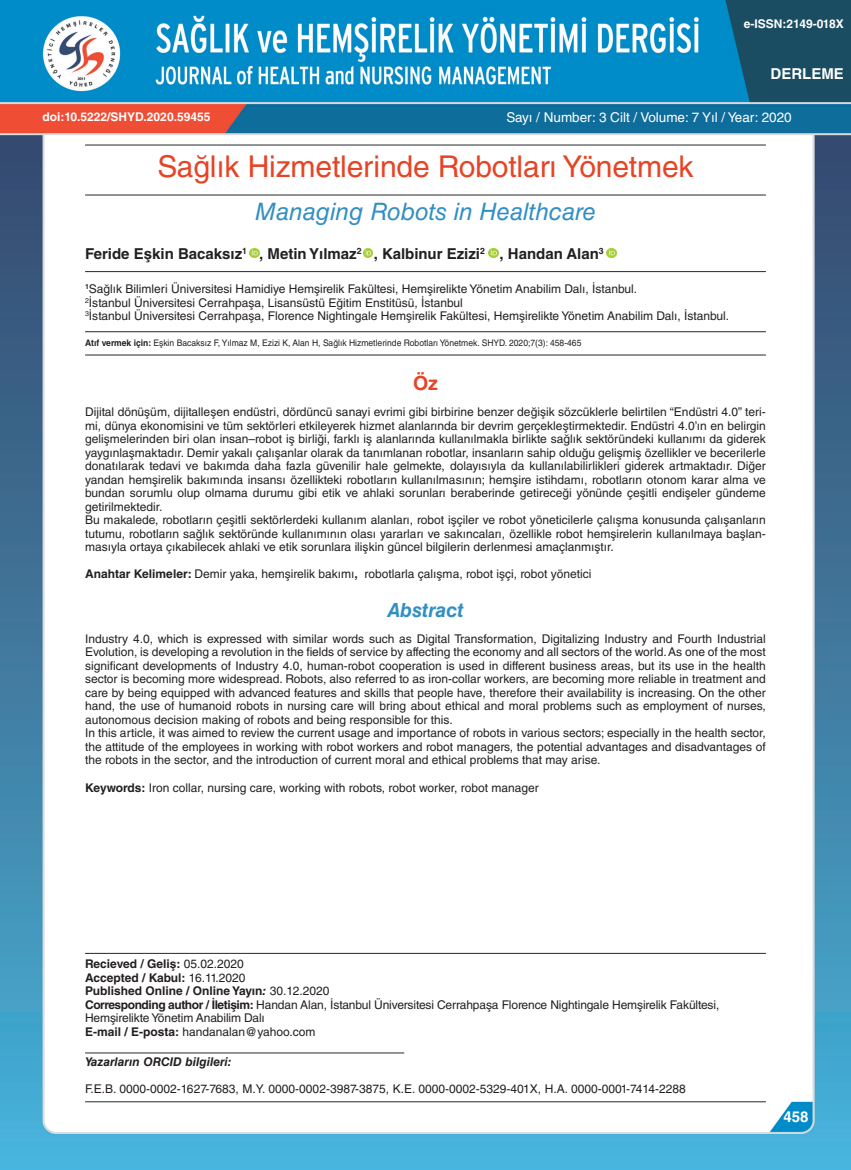
<style>
.page{position:relative;width:851px;height:1170px;background:#fff}
.page>*{position:absolute;margin:0;border:0;box-sizing:border-box;transform-origin:0 0}
.t1{font:30px "Helvetica LT Std";letter-spacing:-.005em;color:#e74325}
.t2{font:italic 24px "Helvetica LT Std";color:#328fc3}
.t3{font:italic 700 19.5px "Helvetica LT Std";color:#328fc3}
.t4{font:700 19.5px "Helvetica LT Std";color:#e74325}
.t5{font:700 15px "Helvetica LT Std";color:#231f20}
.t6{font:700 15px "Helvetica LT Std";color:#fff}
.t7{font:13.5px "Helvetica LT Std";color:#fff}
.Gövde_A{font:12px/13.5px "Helvetica LT Std";color:#231f20;text-align:justify}
.Gövde_A_A{font:12px/13.5px "Helvetica LT Std";color:#231f20;text-align:justify}
.t8{font:700 12px "Helvetica LT Std";color:#231f20}
.t9{font:700 12px "Helvetica LT Std";color:#fff}
.t10{font:italic 700 12px "Helvetica LT Std";color:#231f20}
.t11{font:9px "Helvetica LT Std";color:#231f20;scale:.95 1}
.s1{font-weight:700}
.s2{font-style:italic}
.s3{font-weight:400}
.s4{font-weight:700;font-style:italic}
</style>
<div class="page">
<img style="left:0;top:0;width:850px;height:1169px">
<hr style="left:85px;top:145px;width:680px;height:1px;background:#27292d">
<hr style="left:85px;top:195px;width:680px;height:1px;background:#27292d">
<hr style="left:85px;top:271px;width:680px;height:1px;background:#27292d">
<hr style="left:85px;top:331px;width:680px;height:1px;background:#27292d">
<hr style="left:85px;top:1101px;width:680px;height:1px;background:#27292d">
<hr style="left:85px;top:1052px;width:319px;height:1px;background:#27292d">
<div style="left:85px;top:1057px;width:680px;height:37px;background:#fff"></div>
<hr style="left:85px;top:952px;width:680px;height:1px;background:#27292d">
<svg style="left:249px;top:248px;width:10px;height:10px"></svg>
<svg style="left:363px;top:248px;width:10px;height:10px"></svg>
<svg style="left:488px;top:248px;width:10px;height:10px"></svg>
<svg style="left:606px;top:248px;width:10px;height:10px"></svg>
<hr style="left:85px;top:354px;width:680px;height:1px;background:#27292d">
<p class="t9" style="left:743px;top:16px;width:101px">e-ISSN:2149-018X</p>
<p class="t9" style="left:43px;top:110px;width:169px">doi:10.5222/SHYD.2020.59455</p>
<p class="t6" style="left:770px;top:64px;width:75px">DERLEME</p>
<p class="t7" style="left:506px;top:110px;width:287px">Sayı / Number: 3 Cilt / Volume: 7 Yıl / Year: 2020</p>
<p class="t1" style="left:157px;top:149px;width:537px">Sağlık Hizmetlerinde Robotları Yönetmek</p>
<p class="t2" style="left:255px;top:198px;width:343px">Managing Robots in Healthcare</p>
<p class="t5" style="left:85px;top:244px;width:520px">Feride Eşkin Bacaksız<sup>1</sup> , Metin Yılmaz<sup>2</sup> , Kalbinur Ezizi<sup>2</sup> , Handan Alan<sup>3</sup></p>
<p class="Gövde_A" style="left:85px;top:282px;width:553px"><sup>1</sup>Sağlık Bilimleri Üniversitesi Hamidiye Hemşirelik Fakültesi, Hemşirelikte Yönetim Anabilim Dalı, İstanbul.<br><sup>2</sup>İstanbul Üniversitesi Cerrahpaşa, Lisansüstü Eğitim Enstitüsü, İstanbul</p>
<p class="Gövde_A" style="left:85px;top:309px;width:645px"><sup>3</sup>İstanbul Üniversitesi Cerrahpaşa, Florence Nightingale Hemşirelik Fakültesi, Hemşirelikte Yönetim Anabilim Dalı, İstanbul.</p>
<p class="t11" style="left:85px;top:337px;width:524px"><span class="s1">Atıf vermek için:</span> Eşkin Bacaksız F, Yılmaz M, Ezizi K, Alan H, Sağlık Hizmetlerinde Robotları Yönetmek. SHYD. 2020;7(3): 458-465</p>
<p class="t4" style="left:413px;top:371px;width:26px">Öz</p>
<p class="Gövde_A" style="left:85px;top:405px;width:682px">Dijital dönüşüm, dijitalleşen endüstri, dördüncü sanayi evrimi gibi birbirine benzer değişik sözcüklerle belirtilen “Endüstri 4.0” teri&shy;mi, dünya ekonomisini ve tüm sektörleri etkileyerek hizmet alanlarında bir devrim gerçekleştirmektedir. Endüstri 4.0’ın en belirgin gelişmelerinden biri olan insan–robot iş birliği, farklı iş alanlarında kullanılmakla birlikte sağlık sektöründeki kullanımı da giderek yaygınlaşmaktadır. Demir yakalı çalışanlar olarak da tanımlanan robotlar, insanların sahip olduğu gelişmiş özellikler ve becerilerle donatılarak tedavi ve bakımda daha fazla güvenilir hale gelmekte, dolayısıyla da kullanılabilirlikleri giderek artmaktadır. Diğer yandan hemşirelik bakımında insansı özellikteki robotların kullanılmasının; hemşire istihdamı, robotların otonom karar alma ve bundan sorumlu olup olmama durumu gibi etik ve ahlaki sorunları beraberinde getireceği yönünde çeşitli endişeler gündeme getirilmektedir.</p>
<p class="Gövde_A_A" style="left:85px;top:513px;width:682px">Bu makalede, robotların çeşitli sektörlerdeki kullanım alanları, robot işçiler ve robot yöneticilerle çalışma konusunda çalışanların tutumu, robotların sağlık sektöründe kullanımının olası yararları ve sakıncaları, özellikle robot hemşirelerin kullanılmaya başlan&shy;masıyla ortaya çıkabilecek ahlaki ve etik sorunlara ilişkin güncel bilgilerin derlenmesi amaçlanmıştır.</p>
<p class="Gövde_A" style="left:85px;top:567px;width:507px"><span class="s1">Anahtar Kelimeler:</span> Demir yaka, hemşirelik bakımı<span class="s1">,</span> robotlarla çalışma, robot işçi, robot yönetici</p>
<p class="t3" style="left:387px;top:598px;width:78px">Abstract</p>
<p class="Gövde_A" style="left:85px;top:632px;width:682px">Industry 4.0, which is expressed with similar words such as Digital Transformation, Digitalizing Industry and Fourth Industrial Evolution, is developing a revolution in the fields of service by affecting the economy and all sectors of the world. As one of the most significant developments of Industry 4.0, human-robot cooperation is used in different business areas, but its use in the health sector is becoming more widespread. Robots, also referred to as iron-collar workers, are becoming more reliable in treatment and care by being equipped with advanced features and skills that people have, therefore their availability is increasing. On the other hand, the use of humanoid robots in nursing care will bring about ethical and moral problems such as employment of nurses, autonomous decision making of robots and being responsible for this.</p>
<p class="Gövde_A" style="left:85px;top:726px;width:682px">In this article, it was aimed to review the current usage and importance of robots in various sectors; especially in the health sector, the attitude of the employees in working with robot workers and robot managers, the potential advantages and disadvantages of the robots in the sector, and the introduction of current moral and ethical problems that may arise.</p>
<p class="Gövde_A" style="left:85px;top:780px;width:455px"><span class="s1">Keywords:</span> Iron collar, nursing care, working with robots, robot worker, robot manager</p>
<p class="t8" style="left:85px;top:956px;width:160px">Recieved <span class="s2">/</span> Geliş: <span class="s3">05.02.2020</span></p>
<p class="t8" style="left:85px;top:969px;width:162px">Accepted / Kabul: <span class="s3">16.11.2020</span></p>
<p class="t8" style="left:85px;top:983px;width:246px">Published Online / Online Yayın<span class="s2">:</span> <span class="s3">30.12.2020</span></p>
<p class="Gövde_A" style="left:85px;top:997px;width:635px"><span class="s1">Corresponding author</span> <span class="s4">/</span> <span class="s1">İletişim:</span> Handan Alan, İstanbul Üniversitesi Cerrahpaşa Florence Nightingale Hemşirelik Fakültesi,</p>
<p class="Gövde_A" style="left:85px;top:1010px;width:181px">Hemşirelikte Yönetim Anabilim Dalı</p>
<p class="Gövde_A" style="left:85px;top:1024px;width:232px"><span class="s1">E-mail / E-posta:</span> handanalan@yahoo.com</p>
<p class="t10" style="left:85px;top:1054px;width:148px">Yazarların ORCID bilgileri:</p>
<p class="Gövde_A" style="left:85px;top:1082px;width:602px">F.E.B. 0000-0002-1627-7683, M.Y. 0000-0002-3987-3875, K.E. 0000-0002-5329-401X, H.A. 0000-0001-7414-2288</p>
<p class="t6" style="left:783px;top:1107px;width:27px">458</p>
</div>
